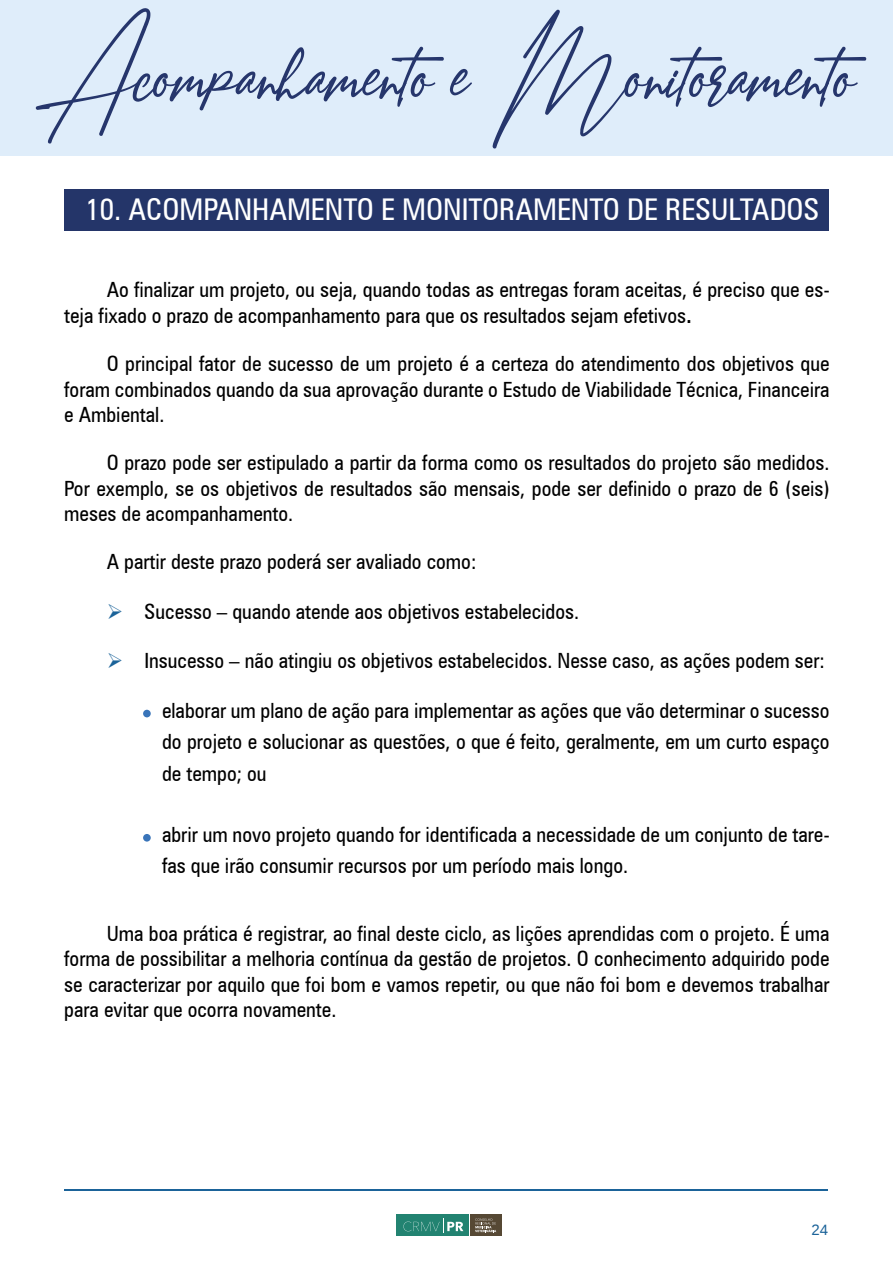
<style>
.page{position:relative;width:893px;height:1263px;background:#fff}
.page>*{position:absolute;margin:0;border:0;box-sizing:border-box;transform-origin:0 0}
.t1{font:97.8px "Amostely Signature";color:#26366c}
.t2{font:condensed 30px "Zurich BT";color:#fff}
.t3{font:condensed 21px/25.5px "Zurich BT";color:#000;text-align:justify}
.t4{font:15px "Liberation Sans";color:#1b6399}
.s1{font-weight:700}
.s2{color:#1b6399}
</style>
<div class="page">
<div style="left:396px;top:1214px;width:73px;height:22px;background:#228371"></div>
<div style="left:470px;top:1214px;width:32px;height:22px;background:#564834"></div>
<svg style="left:475px;top:1218px;width:21px;height:14px"></svg>
<svg style="left:403px;top:1218px;width:60px;height:15px"></svg>
<hr style="left:65px;top:1189px;width:763px;height:2px;background:#1b6399">
<div style="left:65px;top:189px;width:764px;height:42px;background:#243569"></div>
<div style="left:0;top:0;width:893px;height:155px;background:#dfedfa"></div>
<div style="left:143px;top:710px;width:8px;height:7px;background:#3974b9;border-radius:50%"></div>
<div style="left:143px;top:834px;width:8px;height:8px;background:#3974b9;border-radius:50%"></div>
<h1 class="t1" style="left:37px;top:-8px;width:821px">Acompanhamento e Monitoramento</h1>
<h2 class="t2" style="left:85px;top:191px;width:735px">10. ACOMPANHAMENTO E MONITORAMENTO DE RESULTADOS</h2>
<p class="t3" style="left:64px;top:277px;width:767px;text-indent:43px">Ao finalizar um projeto, ou seja, quando todas as entregas foram aceitas, é preciso que es&shy;teja fixado o prazo de acompanhamento para que os resultados sejam efetivos<span class="s1">.</span></p>
<p class="t3" style="left:64px;top:351px;width:767px;text-indent:43px">O principal fator de sucesso de um projeto é a certeza do atendimento dos objetivos que foram combinados quando da sua aprovação durante o Estudo de Viabilidade Técnica, Financeira e Ambiental.</p>
<p class="t3" style="left:64px;top:450px;width:767px;text-indent:43px">O prazo pode ser estipulado a partir da forma como os resultados do projeto são medidos.<br>Por exemplo, se os objetivos de resultados são mensais, pode ser definido o prazo de 6 (seis) meses de acompanhamento.</p>
<p class="t3" style="left:107px;top:549px;width:371px">A partir deste prazo poderá ser avaliado como:</p>
<p class="t3" style="left:107px;top:598px;width:474px"><span class="s2">➢</span> Sucesso – quando atende aos objetivos estabelecidos.</p>
<p class="t3" style="left:107px;top:648px;width:719px"><span class="s2">➢</span> Insucesso – não atingiu os objetivos estabelecidos. Nesse caso, as ações podem ser:</p>
<p class="t3" style="left:162px;top:694px;width:669px;line-height:31.5px">elaborar um plano de ação para implementar as ações que vão determinar o sucesso do projeto e solucionar as questões, o que é feito, geralmente, em um curto espaço de tempo; ou</p>
<p class="t3" style="left:162px;top:818px;width:669px;line-height:31.5px">abrir um novo projeto quando for identificada a necessidade de um conjunto de tare&shy;fas que irão consumir recursos por um período mais longo.</p>
<p class="t3" style="left:64px;top:920px;width:767px;text-indent:43px">Uma boa prática é registrar, ao final deste ciclo, as lições aprendidas com o projeto. É uma forma de possibilitar a melhoria contínua da gestão de projetos. O conhecimento adquirido pode se caracterizar por aquilo que foi bom e vamos repetir, ou que não foi bom e devemos trabalhar para evitar que ocorra novamente.</p>
<p class="t4" style="left:811px;top:1221px;width:18px">24</p>
</div>
